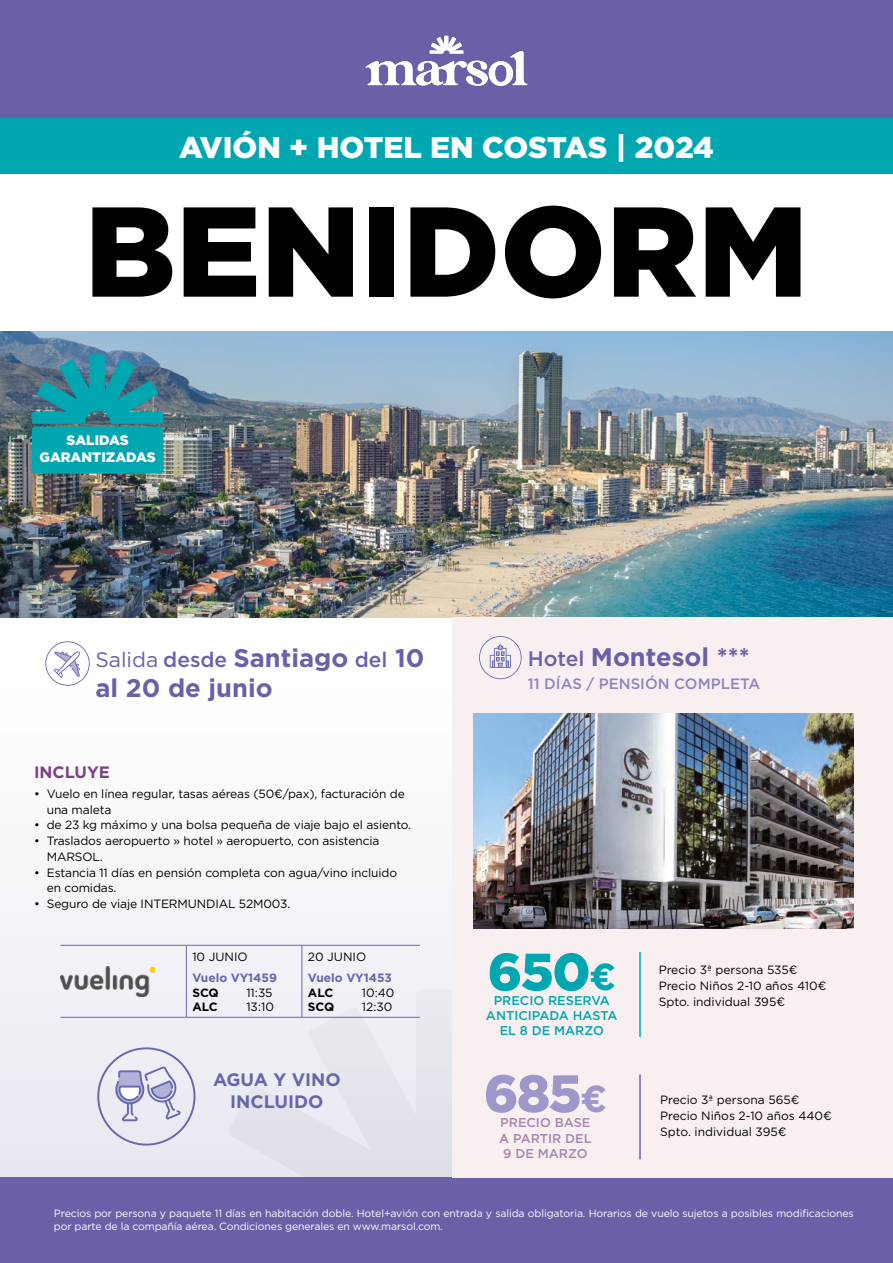
<style>
.page{position:relative;width:893px;height:1263px;background:#fff}
.page>*{position:absolute;margin:0;border:0;box-sizing:border-box;transform-origin:0 0}
.Titular{font:900 127.5px "Gotham";color:#000}
.precio{font:900 52.5px "Gotham";color:#00a7b1}
.precio-2{font:900 52.5px "Gotham";color:#9f97ca}
.t1{font:900 30px "Gotham";letter-spacing:-.005em;color:#fff}
.salidas{font:700 25.5px/30.6px "Gotham";color:#6960a8}
.t2{font:700 18px/21.6px "Gotham";color:#6666ab;text-align:center}
.Circuitos-titulares-cajas{font:700 16.5px "Gotham";color:#7c4184}
.salidas-2{font:500 15px "Gotham";color:#8d85be}
.t3{font:900 13.65px "Gotham";color:#fff}
.precio-3{font:500 12.75px "Gotham";color:#00a7b1}
.precio-4{font:500 12.75px "Gotham";color:#a884b0}
.salidas-3{font:12px/15.8px "Gotham";letter-spacing:-.01em;color:#000}
.t4{font:700 12px "Gotham";color:#6666ab}
.t5{font:700 12px "Gotham";letter-spacing:-.01em;color:#000}
.Texto_legal{font:10.5px/13.5px "Gotham";letter-spacing:-.01em;color:#fff}
.s1{font-weight:400;font-size:21px}
.s2{font-weight:500;font-size:21px}
.s3{font-weight:700;font-size:37.5px}
</style>
<div class="page">
<div style="left:0;top:0;width:893px;height:122px;background:#6960a8"></div>
<div style="left:0;top:119px;width:893px;height:55px;background:#00a7b1"></div>
<div style="left:0;top:683px;width:893px;height:580px;background:#f6f6fa"></div>
<svg style="left:211px;top:989px;width:241px;height:189px;fill:#e9e8ef"></svg>
<div style="left:0;top:1178px;width:893px;height:85px;background:#6960a8"></div>
<svg style="left:366px;top:36px;width:161px;height:50px"></svg>
<img style="left:0;top:332px;width:893px;height:285px">
<svg style="left:45px;top:641px;width:45px;height:45px"></svg>
<div style="left:452px;top:617px;width:441px;height:560px;background:#f8f0f0"></div>
<svg style="left:479px;top:636px;width:43px;height:43px"></svg>
<svg style="left:97px;top:1047px;width:98px;height:98px"></svg>
<hr style="left:639px;top:952px;width:2px;height:85px;background:#00a7b1">
<hr style="left:639px;top:1074px;width:2px;height:85px;background:#6a67a5">
<img style="left:473px;top:713px;width:380px;height:215px">
<svg style="left:32px;top:354px;width:131px;height:70px;background:#298e9e"></svg>
<div style="left:32px;top:427px;width:131px;height:47px;background:#00a7b1;border-radius:4px"></div>
<hr style="left:60px;top:945px;width:126px;height:1px;background:#6666ab">
<hr style="left:60px;top:1017px;width:126px;height:1px;background:#6666ab">
<hr style="left:186px;top:945px;width:116px;height:1px;background:#6666ab">
<svg style="left:186px;top:945px;width:1px;height:22px"></svg>
<hr style="left:302px;top:945px;width:118px;height:1px;background:#6666ab">
<svg style="left:302px;top:945px;width:1px;height:22px"></svg>
<hr style="left:186px;top:967px;width:1px;height:50px;background:#6666ab">
<hr style="left:302px;top:967px;width:1px;height:50px;background:#6666ab">
<hr style="left:186px;top:1017px;width:116px;height:1px;background:#6666ab">
<hr style="left:302px;top:1017px;width:118px;height:1px;background:#6666ab">
<img style="left:60px;top:966px;width:94px;height:30px">
<h3 class="t1" style="left:179px;top:127px;width:536px">AVIÓN + HOTEL EN COSTAS | 2024</h3>
<p class="Titular" style="left:85px;top:164px;width:725px">BENIDORM</p>
<p class="t3" style="left:67px;top:431px;width:64px">SALIDAS</p>
<p class="t3" style="left:39px;top:447px;width:118px">GARANTIZADAS</p>
<p class="salidas" style="left:95px;top:642px;width:331px"><span class="s1">Salida</span> <span class="s2">desde</span> Santiago <span class="s2">del</span> 10 al 20 de junio</p>
<p class="salidas" style="left:528px;top:642px;width:223px"><span class="s2">Hotel</span> Montesol ***</p>
<p class="salidas-2" style="left:528px;top:673px;width:234px">11 DÍAS / PENSIÓN COMPLETA</p>
<p class="Circuitos-titulares-cajas" style="left:34px;top:761px;width:77px">INCLUYE</p>
<p class="salidas-3" style="left:47px;top:785px;width:360px;text-indent:-13px">• Vuelo en línea regular, tasas aéreas (50€/pax), facturación de una maleta</p>
<p class="salidas-3" style="left:34px;top:817px;width:379px">• de 23 kg máximo y una bolsa pequeña de viaje bajo el asiento.</p>
<p class="salidas-3" style="left:47px;top:833px;width:334px;text-indent:-13px">• Traslados aeropuerto » hotel » aeropuerto, con asistencia<br>MARSOL.</p>
<p class="salidas-3" style="left:47px;top:864px;width:352px;text-indent:-13px">• Estancia 11 días en pensión completa con agua/vino incluido en comidas.</p>
<p class="salidas-3" style="left:34px;top:896px;width:258px">• Seguro de viaje INTERMUNDIAL 52M003.</p>
<p class="salidas-3" style="left:192px;top:948px;width:57px">10 JUNIO</p>
<p class="salidas-3" style="left:308px;top:948px;width:60px">20 JUNIO</p>
<p class="t4" style="left:192px;top:970px;width:86px">Vuelo VY1459</p>
<p class="t5" style="left:192px;top:985px;width:28px">SCQ</p>
<p class="salidas-3" style="left:246px;top:984px;width:28px">11:35</p>
<p class="t5" style="left:192px;top:999px;width:27px">ALC</p>
<p class="salidas-3" style="left:246px;top:999px;width:29px">13:10</p>
<p class="t4" style="left:308px;top:970px;width:86px">Vuelo VY1453</p>
<p class="t5" style="left:308px;top:985px;width:27px">ALC</p>
<p class="salidas-3" style="left:362px;top:984px;width:34px">10:40</p>
<p class="t5" style="left:308px;top:999px;width:28px">SCQ</p>
<p class="salidas-3" style="left:362px;top:999px;width:32px">12:30</p>
<p class="t2" style="left:213px;top:1069px;width:129px">AGUA Y VINO<br>INCLUIDO</p>
<p class="precio" style="left:488px;top:936px;width:130px">650<span class="s3">€</span></p>
<p class="precio-3" style="left:494px;top:992px;width:118px">PRECIO RESERVA</p>
<p class="precio-3" style="left:486px;top:1007px;width:133px">ANTICIPADA HASTA</p>
<p class="precio-3" style="left:500px;top:1022px;width:106px">EL 8 DE MARZO</p>
<p class="precio-2" style="left:484px;top:1057px;width:125px">685<span class="s3">€</span></p>
<p class="precio-4" style="left:500px;top:1114px;width:92px">PRECIO BASE</p>
<p class="precio-4" style="left:499px;top:1130px;width:94px">A PARTIR DEL</p>
<p class="precio-4" style="left:503px;top:1145px;width:86px">9 DE MARZO</p>
<p class="salidas-3" style="left:659px;top:961px;width:140px">Precio 3ª persona 535€</p>
<p class="salidas-3" style="left:659px;top:977px;width:169px">Precio Niños 2-10 años 410€</p>
<p class="salidas-3" style="left:659px;top:993px;width:128px">Spto. individual 395€</p>
<p class="salidas-3" style="left:660px;top:1092px;width:141px">Precio 3ª persona 565€</p>
<p class="salidas-3" style="left:660px;top:1108px;width:173px">Precio Niños 2-10 años 440€</p>
<p class="salidas-3" style="left:660px;top:1124px;width:128px">Spto. individual 395€</p>
<p class="Texto_legal" style="left:54px;top:1206px;width:801px">Precios por persona y paquete 11 días en habitación doble. Hotel+avión con entrada y salida obligatoria. Horarios de vuelo sujetos a posibles modificaciones por parte de la compañía aérea. Condiciones generales en www.marsol.com.</p>
</div>
